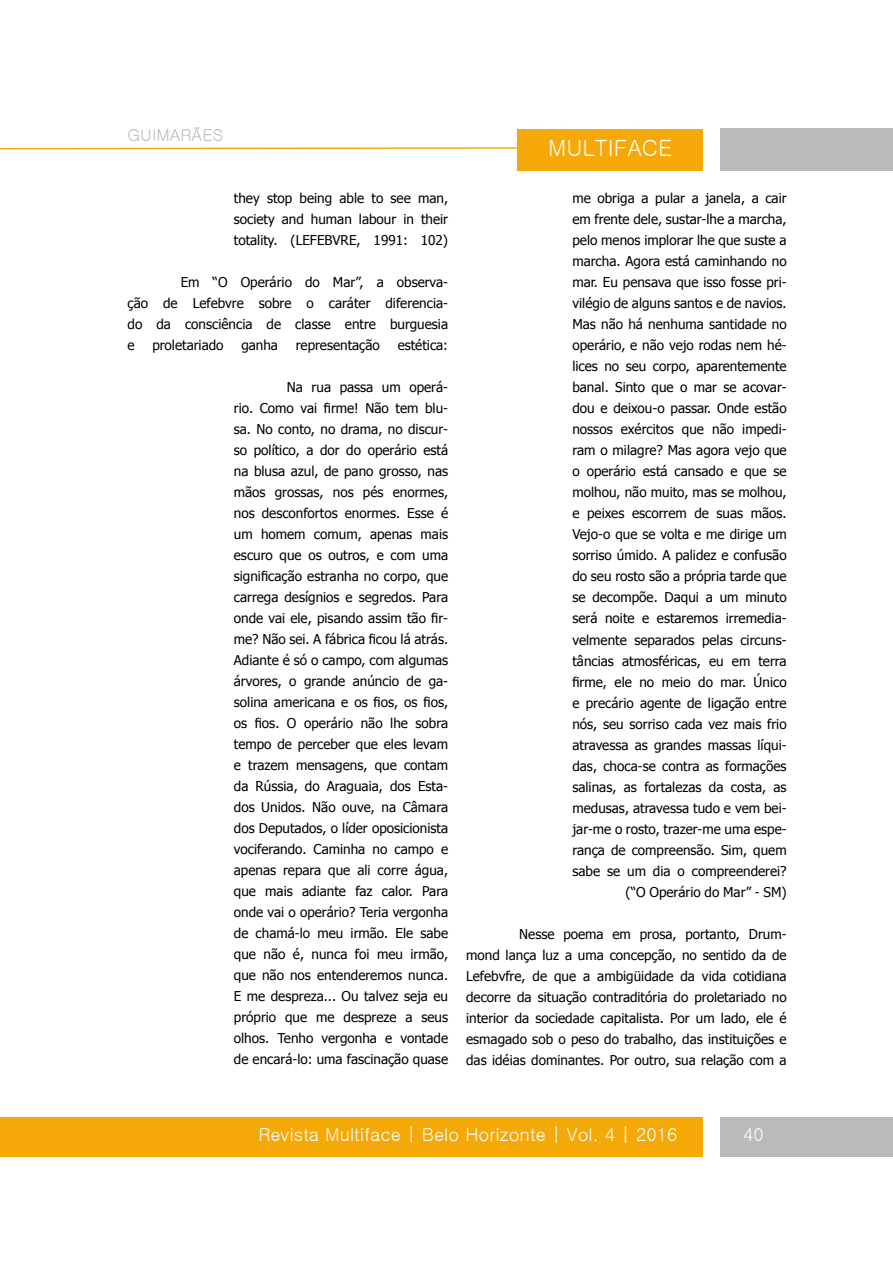
<style>
.page{position:relative;width:893px;height:1263px;background:#fff}
.page>*{position:absolute;margin:0;border:0;box-sizing:border-box;transform-origin:0 0}
.t1{font:22.5px "Gulim";color:#fff}
.t2{font:18px "Gulim";color:#fff}
.t3{font:16.5px "Gulim";color:#bbbaba}
.t4{font:13.5px/21px "Tahoma";color:#000;text-align:justify}
</style>
<div class="page">
<svg style="left:0;top:147px;width:517px;height:3px"></svg>
<div style="left:517px;top:129px;width:186px;height:41px;background:#f5a908"></div>
<div style="left:720px;top:129px;width:173px;height:42px;background:#bababa"></div>
<div style="left:0;top:1117px;width:703px;height:40px;background:#f5a908"></div>
<div style="left:720px;top:1117px;width:173px;height:40px;background:#bababa"></div>
<p class="t3" style="left:128px;top:127px;width:97px">GUIMARÃES</p>
<p class="t4" style="left:234px;top:187px;width:216px">they stop being able to see man, society and human labour in their totality. (LEFEBVRE, 1991: 102)</p>
<p class="t4" style="left:128px;top:271px;width:322px;text-indent:53px">Em “O Operário do Mar”, a observa&shy;ção de Lefebvre sobre o caráter diferencia&shy;do da consciência de classe entre burguesia e</p>
<p class="t4" style="left:152px;top:334px;width:73px">proletariado</p>
<p class="t4" style="left:241px;top:334px;width:38px">ganha</p>
<p class="t4" style="left:296px;top:334px;width:86px">representação</p>
<p class="t4" style="left:398px;top:334px;width:52px">estética:</p>
<p class="t4" style="left:234px;top:376px;width:216px;text-indent:53px">Na rua passa um operá&shy;rio. Como vai firme! Não tem blu&shy;sa. No conto, no drama, no discur&shy;so político, a dor do operário está na blusa azul, de pano grosso, nas mãos grossas, nos pés enormes, nos desconfortos enormes. Esse é um homem comum, apenas mais escuro que os outros, e com uma significação estranha no corpo, que carrega desígnios e segredos. Para onde vai ele, pisando assim tão fir&shy;me? Não sei. A fábrica ficou lá atrás.<br>Adiante é só o campo, com algumas árvores, o grande anúncio de ga&shy;solina americana e os fios, os fios, os fios. O operário não lhe sobra tempo de perceber que eles levam e trazem mensagens, que contam da Rússia, do Araguaia, dos Esta&shy;dos Unidos. Não ouve, na Câmara dos Deputados, o líder oposicionista vociferando. Caminha no campo e apenas repara que ali corre água, que mais adiante faz calor. Para onde vai o operário? Teria vergonha de chamá-lo meu irmão. Ele sabe que não é, nunca foi meu irmão, que não nos entenderemos nunca.<br>E me despreza... Ou talvez seja eu próprio que me despreze a seus olhos. Tenho vergonha e vontade de encará-lo: uma fascinação quase</p>
<h1 class="t1" style="left:548px;top:136px;width:125px">MULTIFACE</h1>
<p class="t4" style="left:572px;top:187px;width:216px;text-align:right">me obriga a pular a janela, a cair em frente dele, sustar-lhe a marcha, pelo menos implorar lhe que suste a marcha. Agora está caminhando no mar. Eu pensava que isso fosse pri&shy;vilégio de alguns santos e de navios.<br>Mas não há nenhuma santidade no operário, e não vejo rodas nem hé&shy;lices no seu corpo, aparentemente banal. Sinto que o mar se acovar&shy;dou e deixou-o passar. Onde estão nossos exércitos que não impedi&shy;ram o milagre? Mas agora vejo que o operário está cansado e que se molhou, não muito, mas se molhou, e peixes escorrem de suas mãos.<br>Vejo-o que se volta e me dirige um sorriso úmido. A palidez e confusão do seu rosto são a própria tarde que se decompõe. Daqui a um minuto será noite e estaremos irremedia&shy;velmente separados pelas circuns&shy;tâncias atmosféricas, eu em terra firme, ele no meio do mar. Único e precário agente de ligação entre nós, seu sorriso cada vez mais frio atravessa as grandes massas líqui&shy;das, choca-se contra as formações salinas, as fortalezas da costa, as medusas, atravessa tudo e vem bei&shy;jar-me o rosto, trazer-me uma espe&shy;rança de compreensão. Sim, quem sabe se um dia o compreenderei? (“O Operário do Mar” - SM)</p>
<p class="t4" style="left:466px;top:922px;width:322px;text-indent:53px">Nesse poema em prosa, portanto, Drum&shy;mond lança luz a uma concepção, no sentido da de Lefebvfre, de que a ambigüidade da vida cotidiana decorre da situação contraditória do proletariado no interior da sociedade capitalista. Por um lado, ele é esmagado sob o peso do trabalho, das instituições e das idéias dominantes. Por outro, sua relação com a</p>
<h2 class="t2" style="left:258px;top:1125px;width:421px">Revista Multiface | Belo Horizonte | Vol. 4 | 2016</h2>
<h2 class="t2" style="left:743px;top:1125px;width:22px">40</h2>
</div>
